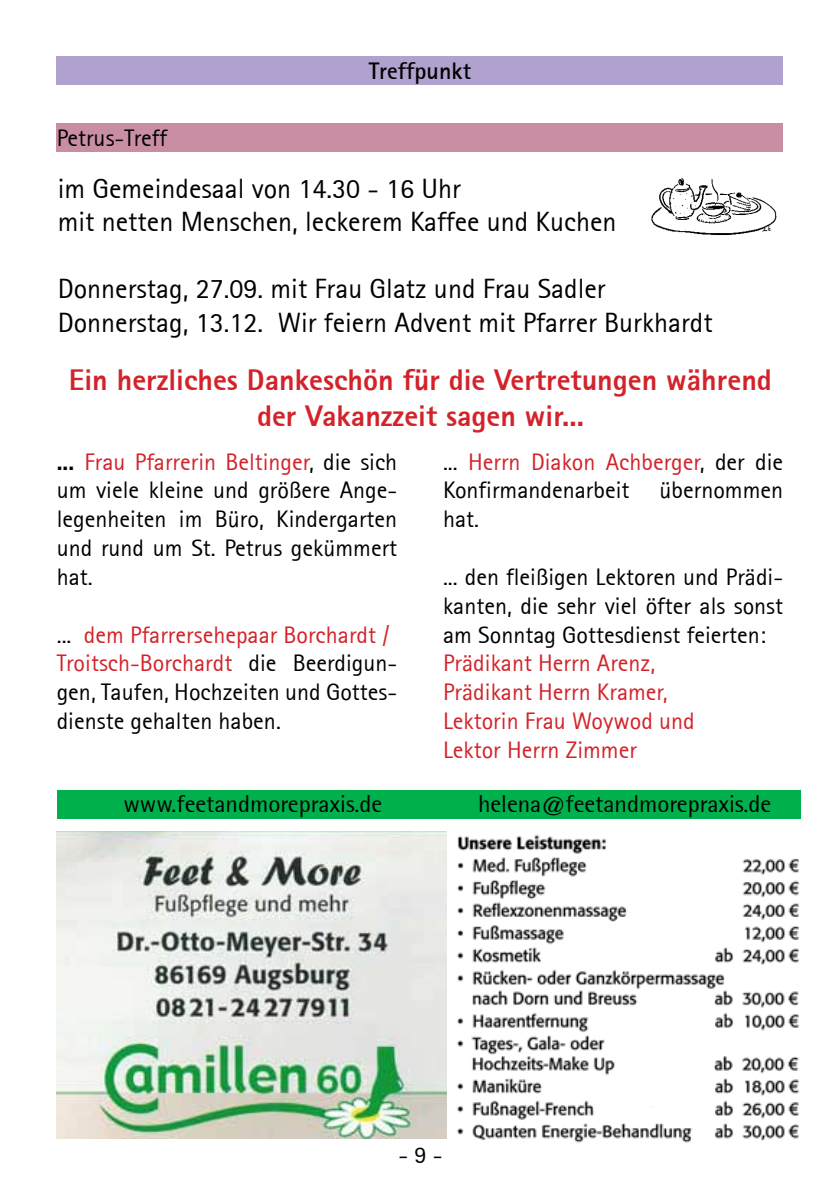
<style>
.page{position:relative;width:840px;height:1191px;background:#fff}
.page>*{position:absolute;margin:0;border:0;box-sizing:border-box;transform-origin:0 0}
.t1{font:30px/36px "Rotis Sans Serif Extra Bold 75";color:#d2232a;text-align:center}
.t2{font:28px/33.6px "Rotis Sans Serif 55";color:#000}
.t3{font:24px/28.8px "Rotis Sans Serif 55";color:#000;text-align:justify}
.t4{font:24px/28.8px "Rotis Sans Serif 55";color:#d2232a}
.t5{font:24px "Rotis Semi Sans";color:#000}
.t6{font:24px "Rotis Sans Serif Bold 65";color:#000}
.s1{font-family:"Rotis Sans Serif Bold 65"}
.s2{color:#d2232a}
</style>
<div class="page">
<div style="left:57px;top:57px;width:725px;height:28px;background:#b0a1ce"></div>
<div style="left:57px;top:123px;width:725px;height:29px;background:#c98ea4"></div>
<img style="left:651px;top:178px;width:126px;height:57px">
<img style="left:57px;top:831px;width:389px;height:307px">
<img style="left:457px;top:834px;width:342px;height:309px">
<div style="left:58px;top:790px;width:389px;height:29px;background:#00b04c"></div>
<div style="left:444px;top:790px;width:356px;height:28px;background:#00b04c"></div>
<p class="t3" style="left:57px;top:123px;width:112px">Petrus-Treff</p>
<p class="t6" style="left:368px;top:56px;width:104px">Treffpunkt</p>
<p class="t2" style="left:58px;top:171px;width:560px">im Gemeindesaal von 14.30 - 16 Uhr<br>mit netten Menschen, leckerem Kaffee und Kuchen</p>
<p class="t2" style="left:58px;top:272px;width:656px">Donnerstag, 27.09. mit Frau Glatz und Frau Sadler<br>Donnerstag, 13.12. Wir feiern Advent mit Pfarrer Burkhardt</p>
<p class="t1" style="left:69px;top:361px;width:704px">Ein herzliches Dankeschön für die Vertretungen während der Vakanzzeit sagen wir...</p>
<p class="t3" style="left:57px;top:447px;width:342px"><span class="s1">...</span> <span class="s2">Frau Pfarrerin Beltinger</span>, die sich um viele kleine und größere Ange&shy;legenheiten im Büro, Kindergarten und rund um St. Petrus gekümmert hat.</p>
<p class="t3" style="left:57px;top:620px;width:342px;text-align:left">... <span class="s2">dem Pfarrersehepaar Borchardt / Troitsch-Borchardt</span> die Beerdigun&shy;gen, Taufen, Hochzeiten und Gottes&shy;dienste gehalten haben.</p>
<p class="t3" style="left:443px;top:447px;width:341px">... <span class="s2">Herrn Diakon Achberger</span>, der die<br>Konfirmandenarbeit</p>
<p class="t3" style="left:659px;top:476px;width:125px">übernommen</p>
<p class="t3" style="left:443px;top:504px;width:37px">hat.</p>
<p class="t3" style="left:443px;top:562px;width:341px">... den fleißigen Lektoren und Prädi&shy;kanten, die sehr viel öfter als sonst am Sonntag Gottesdienst feierten:</p>
<p class="t4" style="left:443px;top:648px;width:253px">Prädikant Herrn Arenz,<br>Prädikant Herrn Kramer,<br>Lektorin Frau Woywod und<br>Lektor Herrn Zimmer</p>
<p class="t5" style="left:123px;top:790px;width:260px">www.feetandmorepraxis.de</p>
<p class="t5" style="left:477px;top:790px;width:294px">helena@feetandmorepraxis.de</p>
<p class="t3" style="left:398px;top:1140px;width:45px">- 9 -</p>
</div>
